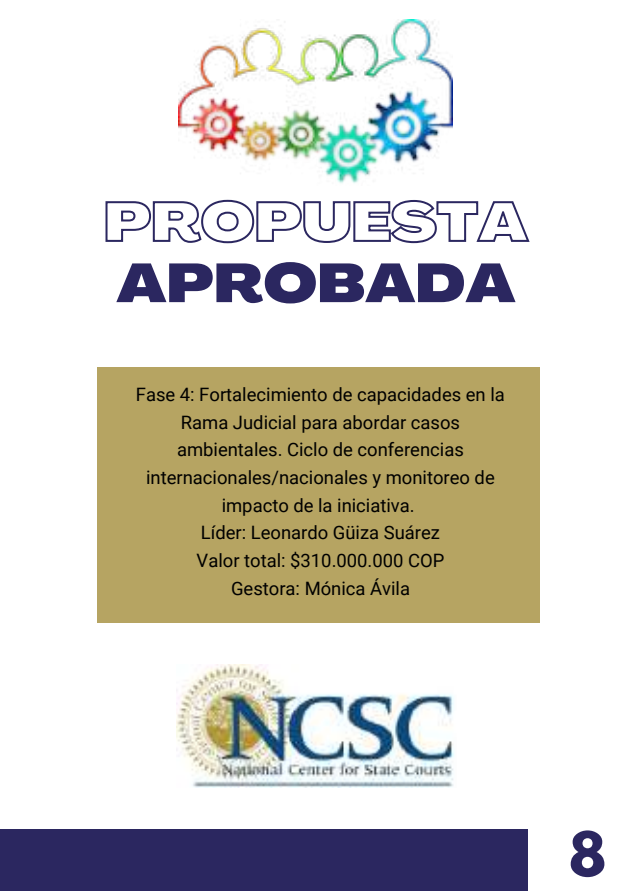
<style>
.page{position:relative;width:630px;height:891px;background:#fff}
.page>*{position:absolute;margin:0;border:0;box-sizing:border-box;transform-origin:0 0}
.t1{font:700 54.8px "League Spartan";color:#2b2760}
.t2{font:900 expanded 53.6px "Agrandir";color:#2b2760}
.t3{font:18.4px/27.6px "Roboto";color:#000;text-align:center}
</style>
<div class="page">
<div style="left:98px;top:367px;width:442px;height:256px;background:#b6a462"></div>
<img style="left:176px;top:664px;width:278px;height:124px">
<img style="left:179px;top:20px;width:274px;height:163px">
<svg style="left:105px;top:199px;width:425px;height:45px"></svg>
<div style="left:0;top:830px;width:528px;height:61px;background:#2b2760"></div>
<h2 class="t2" style="left:116px;top:262px;width:401px">APROBADA</h2>
<p class="t3" style="left:136px;top:381px;width:370px">Fase 4: Fortalecimiento de capacidades en la Rama Judicial para abordar casos ambientales. Ciclo de conferencias internacionales/nacionales y monitoreo de impacto de la iniciativa.<br>Líder: Leonardo Güiza Suárez<br>Valor total: $310.000.000 COP<br>Gestora: Mónica Ávila</p>
<h1 class="t1" style="left:569px;top:827px;width:39px">8</h1>
</div>
